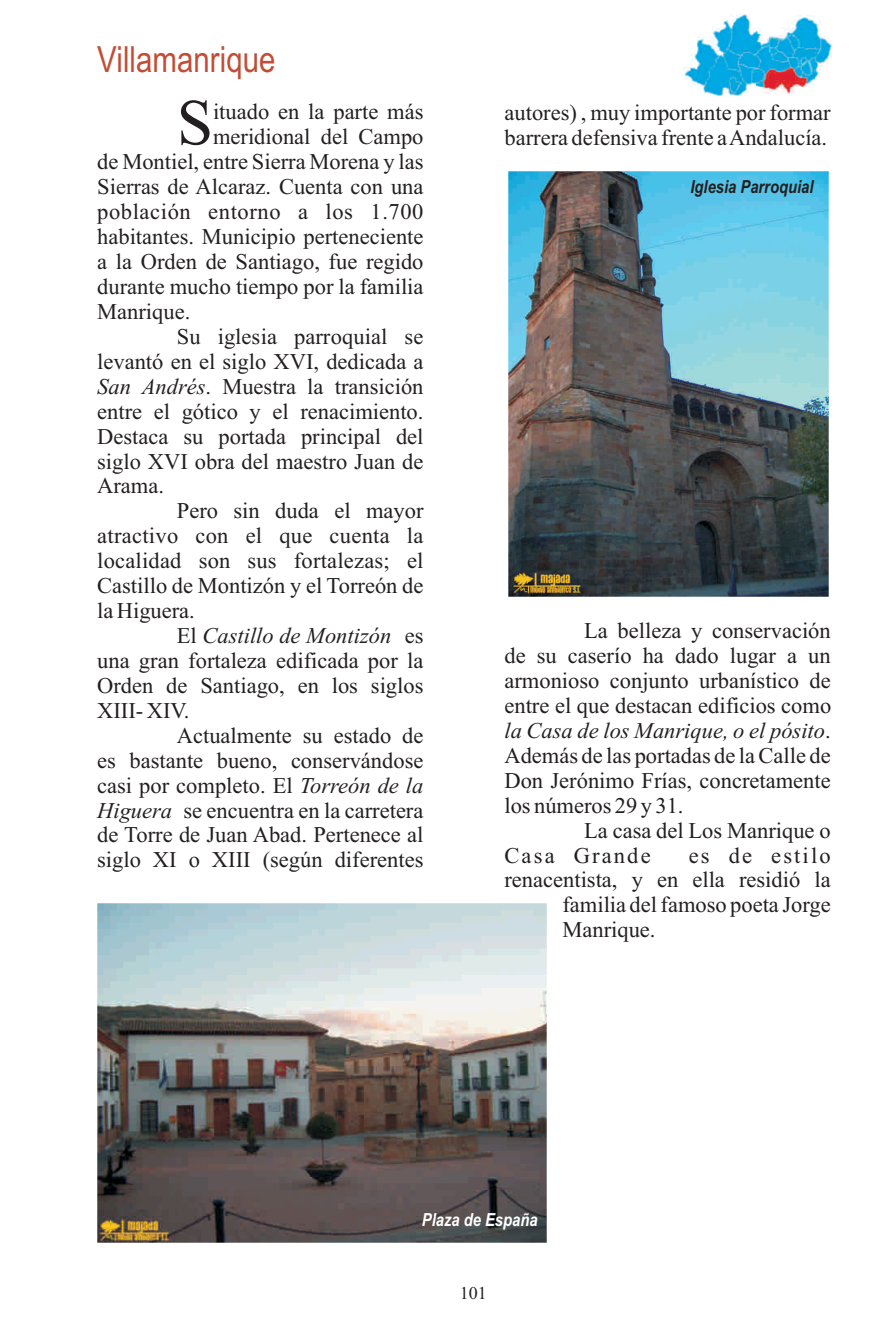
<style>
.page{position:relative;width:893px;height:1340px;background:#fff}
.page>*{position:absolute;margin:0;border:0;box-sizing:border-box;transform-origin:0 0}
.t1{font:65.02px "Times New Roman";color:#231f20}
.t2{font:36px "Arial Narrow";color:#c14d36}
.t3{font:22.5px/25px "Times New Roman";color:#231f20;text-align:right}
.t4{font:italic 22.5px "Times New Roman";color:#231f20}
.t5{font:22.5px "Times New Roman";letter-spacing:.025em;color:#231f20}
.t6{font:22.5px "Times New Roman";letter-spacing:.095em;color:#231f20}
.t7{font:italic 700 18px "Arial Narrow";color:#231f20}
.t8{font:italic 700 18px "Arial Narrow";color:#fff}
.t9{font:18px "Times New Roman";color:#231f20}
.s1{font-style:italic}
.s2{font-style:normal}
</style>
<div class="page">
<img style="left:684px;top:15px;width:147px;height:80px">
<img style="left:98px;top:903px;width:448px;height:339px">
<img style="left:508px;top:171px;width:321px;height:425px">
<p class="t2" style="left:97px;top:46px;width:180px">Villamanrique</p>
<p class="t1" style="left:177px;top:99px;width:38px">S</p>
<p class="t3" style="left:213px;top:102px;width:212px">ituado en la parte más</p>
<p class="t3" style="left:504px;top:102px;width:328px">autores) , muy importante por formar</p>
<p class="t3" style="left:213px;top:127px;width:212px">meridional del Campo</p>
<p class="t3" style="left:504px;top:127px;width:324px">barrera defensiva frente a Andalucía.</p>
<p class="t3" style="left:97px;top:151px;width:328px">de Montiel, entre Sierra Morena y las</p>
<p class="t3" style="left:97px;top:176px;width:328px">Sierras de Alcaraz. Cuenta con una</p>
<p class="t5" style="left:97px;top:204px;width:328px">población entorno a los 1.700</p>
<p class="t3" style="left:97px;top:226px;width:328px">habitantes. Municipio perteneciente</p>
<p class="t3" style="left:97px;top:251px;width:328px">a la Orden de Santiago, fue regido</p>
<p class="t3" style="left:97px;top:276px;width:328px">durante mucho tiempo por la familia</p>
<p class="t3" style="left:97px;top:301px;width:95px">Manrique.</p>
<p class="t3" style="left:177px;top:326px;width:248px">Su iglesia parroquial se</p>
<p class="t3" style="left:97px;top:351px;width:328px">levantó en el siglo XVI, dedicada a</p>
<p class="t3" style="left:97px;top:376px;width:328px"><span class="s1">San Andrés</span>. Muestra la transición</p>
<p class="t3" style="left:97px;top:401px;width:328px">entre el gótico y el renacimiento.</p>
<p class="t3" style="left:97px;top:426px;width:328px">Destaca su portada principal del</p>
<p class="t3" style="left:97px;top:450px;width:328px">siglo XVI obra del maestro Juan de</p>
<p class="t3" style="left:97px;top:475px;width:68px">Arama.</p>
<p class="t3" style="left:177px;top:500px;width:248px">Pero sin duda el mayor</p>
<p class="t3" style="left:97px;top:525px;width:328px">atractivo con el que cuenta la</p>
<p class="t3" style="left:97px;top:550px;width:328px">localidad son sus fortalezas; el</p>
<p class="t3" style="left:97px;top:575px;width:328px">Castillo de Montizón y el Torreón de</p>
<p class="t3" style="left:97px;top:600px;width:99px">la Higuera.</p>
<p class="t4" style="left:177px;top:627px;width:248px"><span class="s2">El</span> Castillo de Montizón <span class="s2">es</span></p>
<p class="t3" style="left:584px;top:620px;width:248px">La belleza y conservación</p>
<p class="t3" style="left:97px;top:650px;width:328px">una gran fortaleza edificada por la</p>
<p class="t3" style="left:504px;top:645px;width:328px">de su caserío ha dado lugar a un</p>
<p class="t3" style="left:97px;top:675px;width:223px">Orden de Santiago, en</p>
<p class="t3" style="left:504px;top:670px;width:328px">armonioso conjunto urbanístico de</p>
<p class="t7" style="left:690px;top:179px;width:125px">Iglesia Parroquial</p>
<p class="t3" style="left:332px;top:675px;width:93px">los siglos</p>
<p class="t3" style="left:97px;top:700px;width:94px">XIII- XIV.</p>
<p class="t3" style="left:504px;top:695px;width:328px">entre el que destacan edificios como</p>
<p class="t3" style="left:177px;top:725px;width:116px">Actualmente</p>
<p class="t4" style="left:504px;top:722px;width:328px">la Casa de los Manrique, o el pósito<span class="s2">.</span></p>
<p class="t3" style="left:97px;top:725px;width:328px">su estado de<br>es bastante bueno, conservándose</p>
<p class="t3" style="left:504px;top:745px;width:328px">Además de las portadas de la Calle de</p>
<p class="t3" style="left:97px;top:774px;width:328px">casi por completo. El <span class="s1">Torreón de la</span></p>
<p class="t3" style="left:504px;top:770px;width:328px">Don Jerónimo Frías, concretamente</p>
<p class="t4" style="left:97px;top:802px;width:76px">Higuera</p>
<p class="t3" style="left:504px;top:794px;width:181px">los números 29 y 31.</p>
<p class="t3" style="left:97px;top:799px;width:328px">se encuentra en la carretera<br>de Torre de Juan Abad. Pertenece al</p>
<p class="t3" style="left:584px;top:819px;width:248px">La casa del Los Manrique o</p>
<p class="t3" style="left:97px;top:849px;width:328px">siglo XI o XIII (según diferentes</p>
<p class="t6" style="left:504px;top:847px;width:148px">Casa Grande</p>
<p class="t6" style="left:689px;top:847px;width:143px">es de estilo</p>
<p class="t3" style="left:504px;top:869px;width:328px">renacentista, y en ella residió la</p>
<p class="t3" style="left:562px;top:894px;width:270px">familia del famoso poeta Jorge</p>
<p class="t3" style="left:562px;top:919px;width:95px">Manrique.</p>
<p class="t8" style="left:422px;top:1213px;width:117px">Plaza de España</p>
<p class="t9" style="left:460px;top:1286px;width:28px">101</p>
</div>
